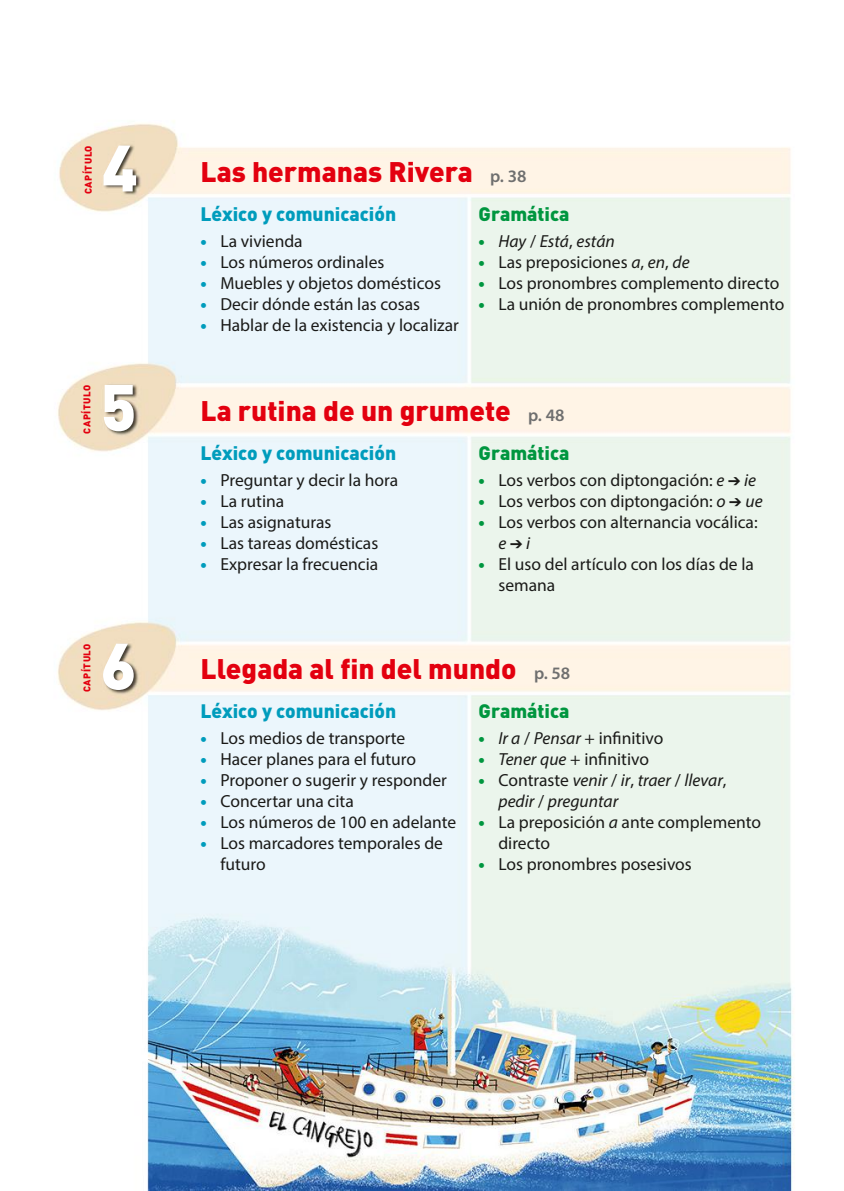
<style>
.page{position:relative;width:844px;height:1191px;background:#fff}
.page>*{position:absolute;margin:0;border:0;box-sizing:border-box;transform-origin:0 0}
.t1{font:900 64.58px "DIN Pro";color:#fff}
.t2{font:900 28px "DIN Pro";color:#e3000f}
.t3{font:900 19.25px "DIN Pro";color:#009cbc}
.t4{font:900 19.25px "DIN Pro";color:#00963f}
.t5{font:17.5px/21px "Myriad Pro";color:#1a1a18}
.t6{font:italic 17.5px/21px "Myriad Pro";color:#1a1a18}
.t7{font:900 9.62px "DIN Pro";letter-spacing:.06em;color:#e3000f}
.s1{font-family:"Myriad Pro";font-weight:600;font-size:17.5px;color:#6f6f6f}
.s2{font-weight:900;color:#009cbc}
.s3{font-weight:900;font-style:normal;color:#00963f}
.s4{font-style:normal}
.s5{font-weight:900;color:#00963f}
.s6{font-style:italic}
</style>
<div class="page">
<img style="left:57px;top:121px;width:738px;height:1070px">
<p class="t7" style="left:85px;top:194px;width:50px;rotate:-90deg">CAPÍTULO</p>
<h1 class="t1" style="left:102px;top:145px;width:37px">4</h1>
<p class="t7" style="left:84px;top:433px;width:50px;rotate:-90deg">CAPÍTULO</p>
<h1 class="t1" style="left:101px;top:385px;width:37px">5</h1>
<p class="t7" style="left:84px;top:692px;width:50px;rotate:-90deg">CAPÍTULO</p>
<h1 class="t1" style="left:101px;top:643px;width:37px">6</h1>
<h2 class="t2" style="left:200px;top:162px;width:327px">Las hermanas Rivera <span class="s1">p. 38</span></h2>
<p class="t3" style="left:200px;top:207px;width:197px">Léxico y comunicación</p>
<p class="t5" style="left:200px;top:232px;width:104px"><span class="s2">•</span> La vivienda</p>
<p class="t5" style="left:200px;top:253px;width:185px"><span class="s2">•</span> Los números ordinales</p>
<p class="t5" style="left:200px;top:274px;width:242px"><span class="s2">•</span> Muebles y objetos domésticos</p>
<p class="t5" style="left:200px;top:295px;width:221px"><span class="s2">•</span> Decir dónde están las cosas</p>
<p class="t5" style="left:200px;top:316px;width:260px"><span class="s2">•</span> Hablar de la existencia y localizar</p>
<p class="t4" style="left:478px;top:207px;width:92px">Gramática</p>
<p class="t6" style="left:478px;top:232px;width:138px"><span class="s3">•</span> Hay <span class="s4">/</span> Está<span class="s4">,</span> están</p>
<p class="t5" style="left:478px;top:253px;width:212px"><span class="s5">•</span> Las preposiciones <span class="s6">a</span>, <span class="s6">en</span>, <span class="s6">de</span></p>
<p class="t5" style="left:478px;top:274px;width:302px"><span class="s5">•</span> Los pronombres complemento directo</p>
<p class="t5" style="left:478px;top:295px;width:307px"><span class="s5">•</span> La unión de pronombres complemento</p>
<h2 class="t2" style="left:200px;top:401px;width:365px">La rutina de un grumete <span class="s1">p. 48</span></h2>
<p class="t3" style="left:200px;top:446px;width:197px">Léxico y comunicación</p>
<p class="t5" style="left:200px;top:471px;width:199px"><span class="s2">•</span> Preguntar y decir la hora</p>
<p class="t5" style="left:200px;top:492px;width:85px"><span class="s2">•</span> La rutina</p>
<p class="t5" style="left:200px;top:513px;width:132px"><span class="s2">•</span> Las asignaturas</p>
<p class="t5" style="left:200px;top:534px;width:179px"><span class="s2">•</span> Las tareas domésticas</p>
<p class="t5" style="left:200px;top:555px;width:179px"><span class="s2">•</span> Expresar la frecuencia</p>
<p class="t4" style="left:478px;top:446px;width:92px">Gramática</p>
<p class="t5" style="left:478px;top:471px;width:279px"><span class="s5">•</span> Los verbos con diptongación: <span class="s6">e</span> ➔ <span class="s6">ie</span></p>
<p class="t5" style="left:478px;top:492px;width:285px"><span class="s5">•</span> Los verbos con diptongación: <span class="s6">o</span> ➔ <span class="s6">ue</span></p>
<p class="t5" style="left:498px;top:513px;width:261px;text-indent:-20px"><span class="s5">•</span> Los verbos con alternancia vocálica: <span class="s6">e</span>➔<span class="s6">i</span></p>
<p class="t5" style="left:498px;top:555px;width:257px;text-indent:-20px"><span class="s5">•</span> El uso del artículo con los días de la semana</p>
<h2 class="t2" style="left:200px;top:659px;width:371px">Llegada al fin del mundo <span class="s1">p. 58</span></h2>
<p class="t3" style="left:200px;top:704px;width:197px">Léxico y comunicación</p>
<p class="t5" style="left:200px;top:729px;width:206px"><span class="s2">•</span> Los medios de transporte</p>
<p class="t5" style="left:200px;top:750px;width:217px"><span class="s2">•</span> Hacer planes para el futuro</p>
<p class="t5" style="left:200px;top:771px;width:248px"><span class="s2">•</span> Proponer o sugerir y responder</p>
<p class="t5" style="left:200px;top:792px;width:155px"><span class="s2">•</span> Concertar una cita</p>
<p class="t5" style="left:200px;top:813px;width:257px"><span class="s2">•</span> Los números de 100 en adelante</p>
<p class="t5" style="left:220px;top:834px;width:224px;text-indent:-20px"><span class="s2">•</span> Los marcadores temporales de futuro</p>
<p class="t4" style="left:478px;top:704px;width:92px">Gramática</p>
<p class="t5" style="left:478px;top:729px;width:186px"><span class="s5">•</span> <span class="s6">Ir a</span> / <span class="s6">Pensar</span> + infinitivo</p>
<p class="t5" style="left:478px;top:750px;width:172px"><span class="s5">•</span> <span class="s6">Tener que</span> + infinitivo</p>
<p class="t6" style="left:498px;top:771px;width:229px;text-indent:-20px"><span class="s3">•</span> <span class="s4">Contraste</span> venir <span class="s4">/</span> ir<span class="s4">,</span> traer <span class="s4">/</span> llevar<span class="s4">, </span>pedir <span class="s4">/</span> preguntar</p>
<p class="t5" style="left:498px;top:813px;width:264px;text-indent:-20px"><span class="s5">•</span> La preposición <span class="s6">a</span> ante complemento directo</p>
<p class="t5" style="left:478px;top:855px;width:215px"><span class="s5">•</span> Los pronombres posesivos</p>
</div>
